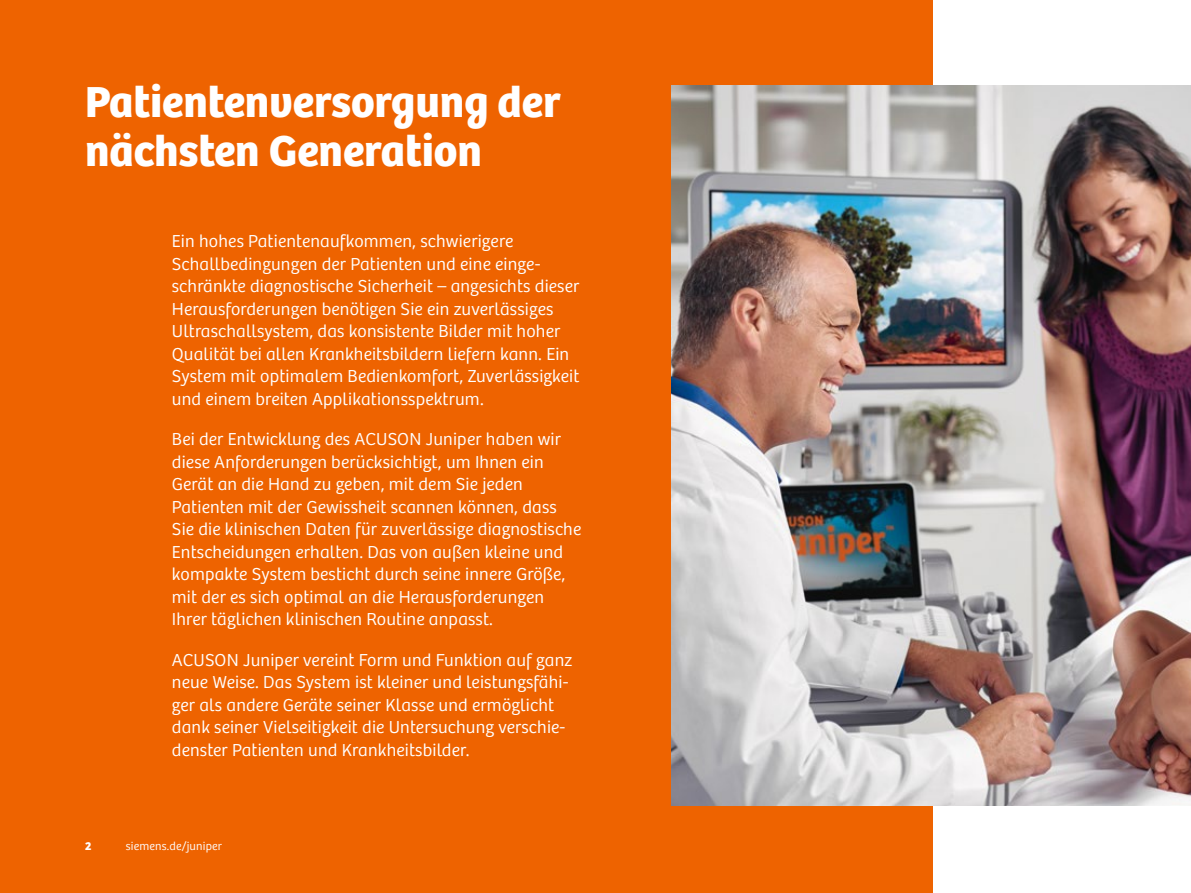
<style>
.page{position:relative;width:1191px;height:893px;background:#fff}
.page>*{position:absolute;margin:0;border:0;box-sizing:border-box;transform-origin:0 0}
.t1{font:45px/49.5px "Bree SH Headline Regular";color:#fff}
.t2{font:18px/22.5px "Bree SH Text Light";letter-spacing:.01em;color:#fff}
.t3{font:12px "Bree SH Text Light";letter-spacing:.015em;color:#fff}
.t4{font:12px "Bree SH Text Bold";color:#fff}
</style>
<div class="page">
<div style="left:0;top:0;width:932px;height:893px;background:#ee6300"></div>
<img style="left:671px;top:85px;width:520px;height:720px">
<h1 class="t1" style="left:85px;top:77px;width:477px">Patientenversorgung der nächsten Generation</h1>
<p class="t2" style="left:172px;top:230px;width:409px">Ein hohes Patientenaufkommen, schwierigere Schallbedingungen der Patienten und eine einge&shy;schränkte diagnostische Sicherheit – angesichts dieser Herausforderungen benötigen Sie ein zuverlässiges Ultraschallsystem, das konsistente Bilder mit hoher Qualität bei allen Krankheitsbildern liefern kann. Ein System mit optimalem Bedienkomfort, Zuverlässigkeit und einem breiten Applikationsspektrum.</p>
<p class="t2" style="left:172px;top:428px;width:411px">Bei der Entwicklung des ACUSON Juniper haben wir diese Anforderungen berücksichtigt, um Ihnen ein Gerät an die Hand zu geben, mit dem Sie jeden Patienten mit der Gewissheit scannen können, dass Sie die klinischen Daten für zuverlässige diagnostische Entscheidungen erhalten. Das von außen kleine und kompakte System besticht durch seine innere Größe, mit der es sich optimal an die Herausforderungen Ihrer täglichen klinischen Routine anpasst.</p>
<p class="t2" style="left:172px;top:649px;width:402px">ACUSON Juniper vereint Form und Funktion auf ganz neue Weise. Das System ist kleiner und leistungsfähi&shy;ger als andere Geräte seiner Klasse und ermöglicht dank seiner Vielseitigkeit die Untersuchung verschie&shy;denster Patienten und Krankheitsbilder.</p>
<p class="t4" style="left:85px;top:839px;width:8px">2</p>
<p class="t3" style="left:126px;top:839px;width:98px">siemens.de/juniper</p>
</div>
